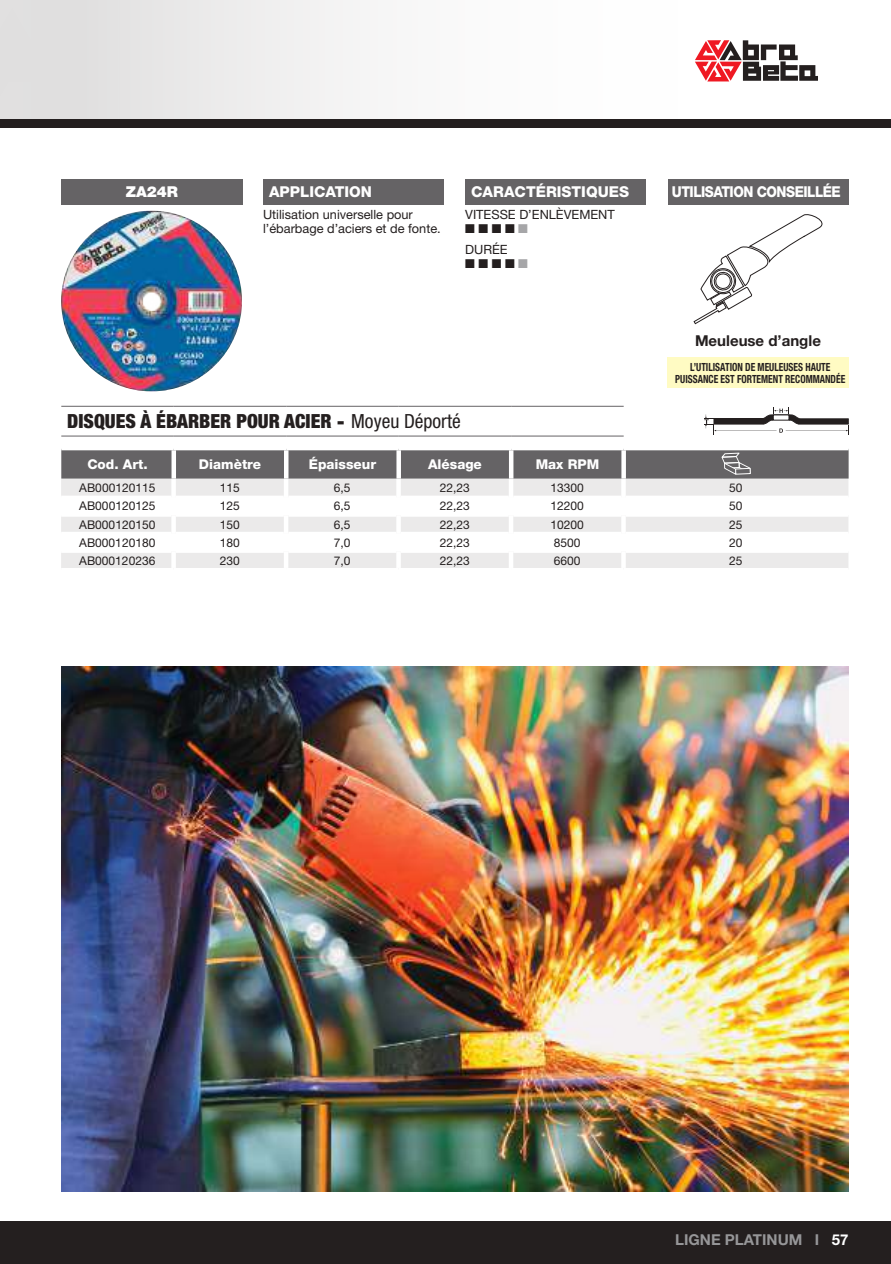
<style>
.page{position:relative;width:891px;height:1264px;background:#fff}
.page>*{position:absolute;margin:0;border:0;box-sizing:border-box;transform-origin:0 0}
.t1{font:900 condensed 19.5px "Helvetica Neue LT Std";color:#241f1f}
.t2{font:800 15px "Helvetica Neue LT Std";color:#fff}
.t3{font:800 15px "Helvetica Neue LT Std";letter-spacing:-.035em;color:#fff;scale:.9 1}
.t4{font:700 15px "Helvetica Neue LT Std";color:#969698}
.t5{font:700 15px "Helvetica Neue LT Std";color:#241f1f}
.t6{font:900 15px "Helvetica Neue LT Std";color:#fff}
.t7{font:800 13.5px "Helvetica Neue LT Std";color:#fff}
.t8{font:12.75px/13.5px "Helvetica Neue LT Std";color:#241f1f}
.t9{font:12.75px "Zapf Dingbats ITC";color:#241f1f}
.t10{font:12px "Helvetica Neue LT Std";color:#241f1f}
.t11{font:700 condensed 11.25px/11.2px "Helvetica Neue LT Std";color:#241f1f;text-align:center;scale:.85 1}
.s1{color:#a6a6a8}
.s2{font-stretch:normal}
.s3{font-weight:400}
.s4{color:#fff}
</style>
<div class="page">
<div style="left:0;top:1220px;width:890px;height:43px;background:#241f1f"></div>
<img style="left:61px;top:210px;width:181px;height:181px;border-radius:90px">
<svg style="left:61px;top:479px;width:787px;height:89px;fill:#ebeaea"></svg>
<hr style="left:61px;top:495px;width:110px;height:3px;background:#fff">
<hr style="left:176px;top:495px;width:108px;height:3px;background:#fff">
<hr style="left:288px;top:495px;width:108px;height:3px;background:#fff">
<hr style="left:400px;top:495px;width:108px;height:3px;background:#fff">
<hr style="left:513px;top:495px;width:108px;height:3px;background:#fff">
<hr style="left:625px;top:495px;width:223px;height:3px;background:#fff">
<hr style="left:61px;top:513px;width:110px;height:3px;background:#fff">
<hr style="left:176px;top:513px;width:108px;height:3px;background:#fff">
<hr style="left:288px;top:513px;width:108px;height:3px;background:#fff">
<hr style="left:400px;top:513px;width:108px;height:3px;background:#fff">
<hr style="left:513px;top:513px;width:108px;height:3px;background:#fff">
<hr style="left:625px;top:513px;width:223px;height:3px;background:#fff">
<hr style="left:61px;top:532px;width:110px;height:3px;background:#fff">
<hr style="left:176px;top:532px;width:108px;height:3px;background:#fff">
<hr style="left:288px;top:532px;width:108px;height:3px;background:#fff">
<hr style="left:400px;top:532px;width:108px;height:3px;background:#fff">
<hr style="left:513px;top:532px;width:108px;height:3px;background:#fff">
<hr style="left:625px;top:532px;width:223px;height:3px;background:#fff">
<hr style="left:61px;top:550px;width:110px;height:3px;background:#fff">
<hr style="left:176px;top:550px;width:108px;height:3px;background:#fff">
<hr style="left:288px;top:550px;width:108px;height:3px;background:#fff">
<hr style="left:400px;top:550px;width:108px;height:3px;background:#fff">
<hr style="left:513px;top:550px;width:108px;height:3px;background:#fff">
<hr style="left:625px;top:550px;width:223px;height:3px;background:#fff">
<div style="left:171px;top:479px;width:5px;height:18px;background:#fff"></div>
<hr style="left:284px;top:479px;width:4px;height:18px;background:#fff">
<hr style="left:396px;top:479px;width:4px;height:18px;background:#fff">
<div style="left:508px;top:479px;width:5px;height:18px;background:#fff"></div>
<hr style="left:621px;top:479px;width:4px;height:18px;background:#fff">
<div style="left:171px;top:497px;width:5px;height:18px;background:#fff"></div>
<hr style="left:284px;top:497px;width:4px;height:18px;background:#fff">
<hr style="left:396px;top:497px;width:4px;height:18px;background:#fff">
<div style="left:508px;top:497px;width:5px;height:18px;background:#fff"></div>
<hr style="left:621px;top:497px;width:4px;height:18px;background:#fff">
<div style="left:171px;top:515px;width:5px;height:18px;background:#fff"></div>
<hr style="left:284px;top:515px;width:4px;height:18px;background:#fff">
<hr style="left:396px;top:515px;width:4px;height:18px;background:#fff">
<div style="left:508px;top:515px;width:5px;height:18px;background:#fff"></div>
<hr style="left:621px;top:515px;width:4px;height:18px;background:#fff">
<div style="left:171px;top:533px;width:5px;height:18px;background:#fff"></div>
<hr style="left:284px;top:533px;width:4px;height:18px;background:#fff">
<hr style="left:396px;top:533px;width:4px;height:18px;background:#fff">
<div style="left:508px;top:533px;width:5px;height:18px;background:#fff"></div>
<hr style="left:621px;top:533px;width:4px;height:18px;background:#fff">
<div style="left:171px;top:551px;width:5px;height:17px;background:#fff"></div>
<hr style="left:284px;top:551px;width:4px;height:17px;background:#fff">
<hr style="left:396px;top:551px;width:4px;height:17px;background:#fff">
<div style="left:508px;top:551px;width:5px;height:17px;background:#fff"></div>
<hr style="left:621px;top:551px;width:4px;height:17px;background:#fff">
<img style="left:61px;top:667px;width:787px;height:524px">
<div style="left:61px;top:179px;width:182px;height:26px;background:#656365"></div>
<div style="left:263px;top:179px;width:181px;height:25px;background:#656365"></div>
<div style="left:465px;top:179px;width:181px;height:25px;background:#656365"></div>
<hr style="left:61px;top:406px;width:113px;height:1px;background:#656365">
<hr style="left:174px;top:406px;width:112px;height:1px;background:#656365">
<hr style="left:286px;top:406px;width:112px;height:1px;background:#656365">
<hr style="left:398px;top:406px;width:113px;height:1px;background:#656365">
<hr style="left:511px;top:406px;width:112px;height:1px;background:#656365">
<hr style="left:61px;top:435px;width:113px;height:1px;background:#656365">
<hr style="left:174px;top:435px;width:112px;height:1px;background:#656365">
<hr style="left:286px;top:435px;width:112px;height:1px;background:#656365">
<hr style="left:398px;top:435px;width:113px;height:1px;background:#656365">
<hr style="left:511px;top:435px;width:112px;height:1px;background:#656365">
<svg style="left:704px;top:408px;width:144px;height:26px"></svg>
<svg style="left:61px;top:449px;width:787px;height:29px;background:#716f71"></svg>
<div style="left:667px;top:179px;width:181px;height:25px;background:#656365"></div>
<svg style="left:693px;top:214px;width:130px;height:110px"></svg>
<div style="left:667px;top:358px;width:181px;height:30px;background:#fffbc3"></div>
<svg style="left:159px;top:0;width:558px;height:119px"></svg>
<svg style="left:694px;top:40px;width:123px;height:41px"></svg>
<div style="left:0;top:119px;width:890px;height:9px;background:#241f1f"></div>
<div style="left:0;top:0;width:159px;height:119px;background:#e1e0e0"></div>
<p class="t6" style="left:126px;top:183px;width:54px">ZA24R</p>
<p class="t2" style="left:269px;top:183px;width:104px">APPLICATION</p>
<p class="t8" style="left:263px;top:208px;width:179px">Utilisation universelle pour l’ébarbage d’aciers et de fonte.</p>
<p class="t2" style="left:471px;top:183px;width:159px">CARACTÉRISTIQUES</p>
<p class="t8" style="left:465px;top:208px;width:151px">VITESSE D’ENLÈVEMENT</p>
<p class="t9" style="left:465px;top:222px;width:64px">■ ■ ■ ■ <span class="s1">■</span></p>
<p class="t8" style="left:465px;top:242px;width:44px">DURÉE</p>
<p class="t9" style="left:465px;top:257px;width:64px">■ ■ ■ ■ <span class="s1">■</span></p>
<h1 class="t1" style="left:67px;top:409px;width:395px">DISQUES À ÉBARBER POUR ACIER <span class="s2">-</span> <span class="s3">Moyeu Déporté</span></h1>
<p class="t7" style="left:87px;top:455px;width:62px">Cod. Art.</p>
<p class="t7" style="left:199px;top:455px;width:64px">Diamètre</p>
<p class="t7" style="left:309px;top:455px;width:69px">Épaisseur</p>
<p class="t7" style="left:428px;top:455px;width:55px">Alésage</p>
<p class="t7" style="left:535px;top:455px;width:65px">Max RPM</p>
<p class="t3" style="left:671px;top:183px;width:189px">UTILISATION CONSEILLÉE</p>
<p class="t5" style="left:694px;top:331px;width:127px">Meuleuse d’angle</p>
<p class="t11" style="left:675px;top:361px;width:201px">L’UTILISATION DE MEULEUSES HAUTE<br>PUISSANCE EST FORTEMENT RECOMMANDÉE</p>
<p class="t10" style="left:79px;top:481px;width:78px">AB000120115</p>
<p class="t10" style="left:220px;top:481px;width:22px">115</p>
<p class="t10" style="left:334px;top:481px;width:18px">6,5</p>
<p class="t10" style="left:439px;top:481px;width:32px">22,23</p>
<p class="t10" style="left:550px;top:481px;width:35px">13300</p>
<p class="t10" style="left:729px;top:481px;width:15px">50</p>
<p class="t10" style="left:79px;top:499px;width:78px">AB000120125</p>
<p class="t10" style="left:220px;top:499px;width:22px">125</p>
<p class="t10" style="left:334px;top:499px;width:18px">6,5</p>
<p class="t10" style="left:439px;top:499px;width:32px">22,23</p>
<p class="t10" style="left:550px;top:499px;width:35px">12200</p>
<p class="t10" style="left:729px;top:499px;width:15px">50</p>
<p class="t10" style="left:79px;top:517px;width:78px">AB000120150</p>
<p class="t10" style="left:220px;top:517px;width:22px">150</p>
<p class="t10" style="left:334px;top:517px;width:18px">6,5</p>
<p class="t10" style="left:439px;top:517px;width:32px">22,23</p>
<p class="t10" style="left:550px;top:517px;width:35px">10200</p>
<p class="t10" style="left:729px;top:517px;width:15px">25</p>
<p class="t10" style="left:79px;top:535px;width:78px">AB000120180</p>
<p class="t10" style="left:220px;top:535px;width:22px">180</p>
<p class="t10" style="left:334px;top:535px;width:18px">7,0</p>
<p class="t10" style="left:439px;top:535px;width:32px">22,23</p>
<p class="t10" style="left:553px;top:535px;width:28px">8500</p>
<p class="t10" style="left:729px;top:535px;width:15px">20</p>
<p class="t10" style="left:79px;top:553px;width:78px">AB000120236</p>
<p class="t10" style="left:220px;top:553px;width:22px">230</p>
<p class="t10" style="left:334px;top:553px;width:18px">7,0</p>
<p class="t10" style="left:439px;top:553px;width:32px">22,23</p>
<p class="t10" style="left:553px;top:553px;width:28px">6600</p>
<p class="t10" style="left:729px;top:553px;width:15px">25</p>
<p class="t4" style="left:675px;top:1229px;width:175px">LIGNE PLATINUM I <span class="s4">57</span></p>
</div>
